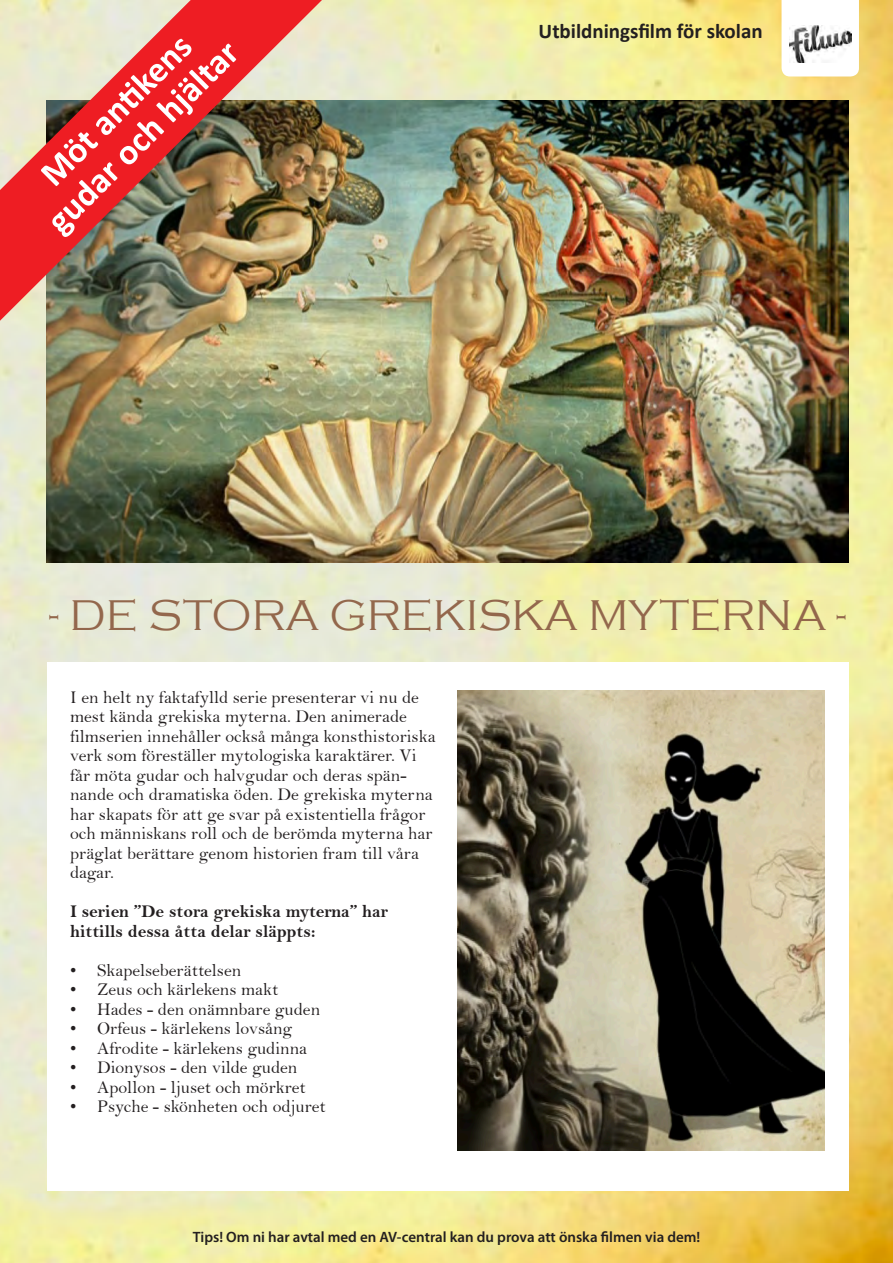
<style>
.page{position:relative;width:893px;height:1263px;background:#fff}
.page>*{position:absolute;margin:0;border:0;box-sizing:border-box;transform-origin:0 0}
.t1{font:300 44.25px "Copperplate Gothic";color:#93674c}
.t2{font:700 36px/37.5px "Calibri";color:#fff;text-align:center}
.t3{font:700 21px "Calibri";color:#231f20}
.t4{font:18px/19.5px "Bell";color:#231f20}
.t5{font:18px/19.5px "Bell MT Bold";color:#231f20}
.t6{font:600 15px "Myriad Pro";color:#231f20}
</style>
<div class="page">
<img style="left:0;top:0;width:893px;height:1263px">
<div style="left:47px;top:662px;width:801px;height:529px;background:#fff"></div>
<img style="left:47px;top:100px;width:801px;height:462px">
<svg style="left:781px;top:0;width:78px;height:77px"></svg>
<img style="left:789px;top:25px;width:62px;height:38px">
<img style="left:0;top:0;width:322px;height:321px">
<img style="left:457px;top:691px;width:368px;height:460px">
<h2 class="t2" style="left:13px;top:186px;width:256px;rotate:-45deg">Möt anti kens gudar och hjältar</h2>
<p class="t3" style="left:539px;top:16px;width:226px">Utbildningsfilm för skolan</p>
<h1 class="t1" style="left:50px;top:592px;width:797px">- DE STORA GREKISKA MYTERNA -</h1>
<p class="t4" style="left:70px;top:687px;width:367px">I en helt ny faktafylld serie presenterar vi nu de mest kända grekiska myterna. Den animerade filmserien innehåller också många konsthistoriska verk som föreställer mytologiska karaktärer. Vi får möta gudar och halvgudar och deras spän&shy;nande och dramatiska öden. De grekiska myterna har skapats för att ge svar på existentiella frågor och människans roll och de berömda myterna har präglat berättare genom historien fram till våra dagar.</p>
<p class="t5" style="left:70px;top:902px;width:319px">I serien ”De stora grekiska myterna” har hittills dessa åtta delar släppts:</p>
<p class="t4" style="left:70px;top:960px;width:173px">• Skapelseberättelsen</p>
<p class="t4" style="left:70px;top:980px;width:210px">• Zeus och kärlekens makt</p>
<p class="t4" style="left:70px;top:999px;width:252px">• Hades - den onämnbare guden</p>
<p class="t4" style="left:70px;top:1019px;width:224px">• Orfeus - kärlekens lovsång</p>
<p class="t4" style="left:70px;top:1038px;width:239px">• Afrodite - kärlekens gudinna</p>
<p class="t4" style="left:70px;top:1058px;width:229px">• Dionysos - den vilde guden</p>
<p class="t4" style="left:70px;top:1077px;width:237px">• Apollon - ljuset och mörkret</p>
<p class="t4" style="left:70px;top:1096px;width:257px">• Psyche - skönheten och odjuret</p>
<p class="t6" style="left:193px;top:1227px;width:509px">Tips! Om ni har avtal med en AV-central kan du prova att önska filmen via dem!</p>
</div>
